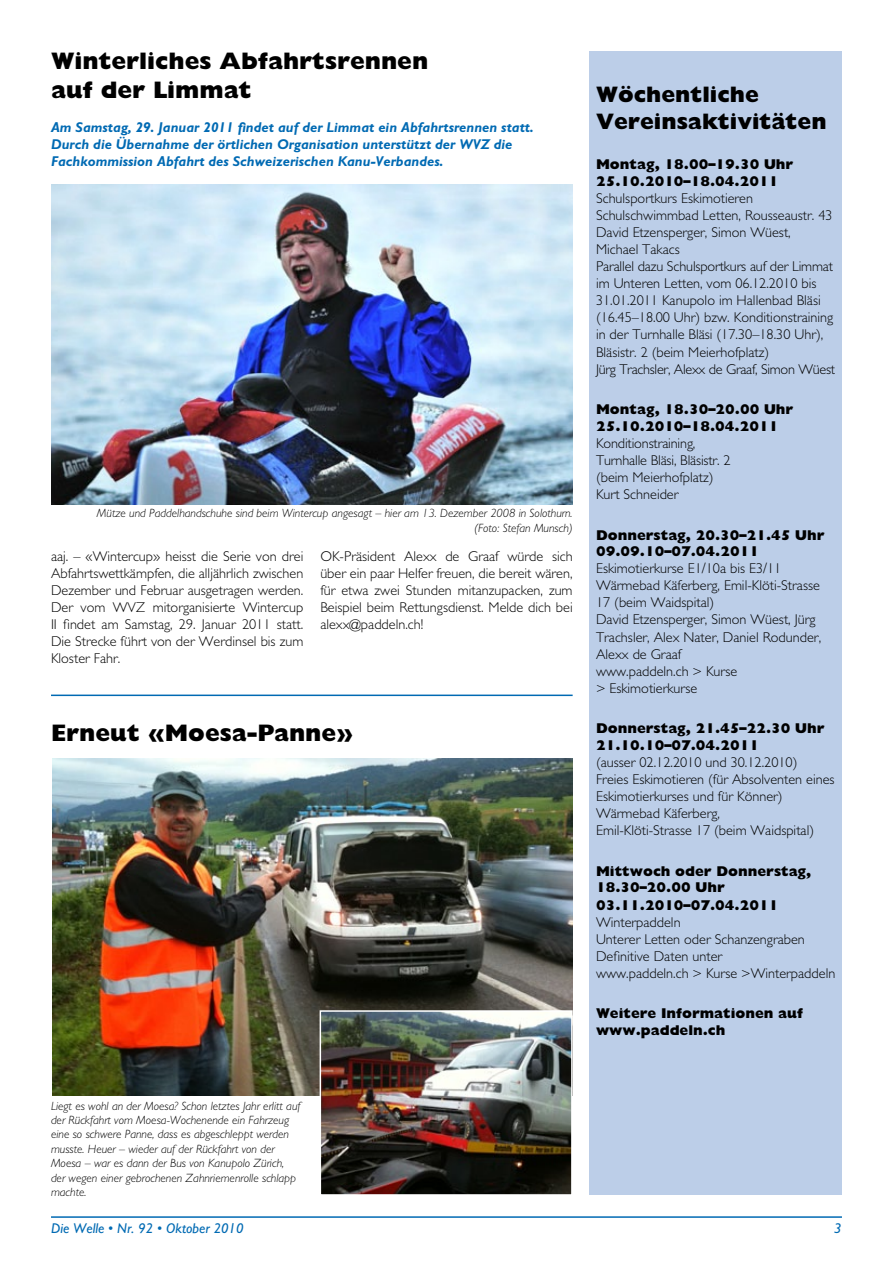
<style>
.page{position:relative;width:893px;height:1263px;background:#fff}
.page>*{position:absolute;margin:0;border:0;box-sizing:border-box;transform-origin:0 0}
.t1{font:800 24px/28.8px "M Gill Sans";color:#000}
.t2{font:800 22.5px/27px "M Gill Sans";color:#000}
.t3{font:300 14.25px/17.1px "M Gill Sans";color:#000}
.t4{font:800 14.25px/16.5px "M Gill Sans";color:#000}
.t5{font:italic 700 14.25px/17.1px "M Gill Sans";color:#006ab3}
.t6{font:italic 14.25px "M Gill Sans";color:#006ab3}
.t7{font:italic 300 12px/14.4px "M Gill Sans";color:#000;text-align:right}
</style>
<div class="page">
<hr style="left:51px;top:1216px;width:791px;height:2px;background:#006ab3">
<hr style="left:51px;top:694px;width:522px;height:2px;background:#006ab3">
<img style="left:52px;top:758px;width:521px;height:337px">
<img style="left:323px;top:1013px;width:247px;height:180px">
<div style="left:320px;top:1010px;width:253px;height:186px;border:2px solid #fff"></div>
<img style="left:51px;top:185px;width:522px;height:319px">
<div style="left:590px;top:51px;width:252px;height:1144px;background:#bccee8"></div>
<h1 class="t1" style="left:51px;top:47px;width:379px">Winterliches Abfahrtsrennen auf der Limmat</h1>
<p class="t5" style="left:51px;top:119px;width:484px">Am Samstag, 29. Januar 2011 findet auf der Limmat ein Abfahrtsrennen statt.<br>Durch die Übernahme der örtlichen Organisation unterstützt der WVZ die<br>Fachkommission Abfahrt des Schweizerischen Kanu-Verbandes.</p>
<p class="t7" style="left:97px;top:506px;width:477px">Mütze und Paddelhandschuhe sind beim Wintercup angesagt – hier am 13. Dezember 2008 in Solothurn. (Foto: Stefan Munsch)</p>
<p class="t3" style="left:320px;top:547px;width:254px;text-align:justify">OK-Präsident Alexx de Graaf würde sich über ein paar Helfer freuen, die bereit wären, für etwa zwei Stunden mitanzupacken, zum Beispiel beim Rettungsdienst. Melde dich bei alexx@paddeln.ch!</p>
<p class="t3" style="left:51px;top:547px;width:254px;text-align:justify">aaj. – «Wintercup» heisst die Serie von drei Abfahrtswettkämpfen, die alljährlich zwischen Dezember und Februar ausgetragen werden.<br>Der vom WVZ mitorganisierte Wintercup II findet am Samstag, 29. Januar 2011 statt.<br>Die Strecke führt von der Werdinsel bis zum Kloster Fahr.</p>
<h1 class="t1" style="left:51px;top:718px;width:304px">Erneut «Moesa-Panne»</h1>
<h2 class="t2" style="left:596px;top:80px;width:232px">Wöchentliche<br>Vereinsaktivitäten</h2>
<p class="t4" style="left:596px;top:156px;width:199px">Montag, 18.00–19.30 Uhr<br>25.10.2010–18.04.2011</p>
<p class="t3" style="left:596px;top:189px;width:241px">Schulsportkurs Eskimotieren Schulschwimmbad Letten, Rousseaustr. 43<br>David Etzensperger, Simon Wüest, Michael Takacs<br>Parallel dazu Schulsportkurs auf der Limmat im Unteren Letten, vom 06.12.2010 bis 31.01.2011 Kanupolo im Hallenbad Bläsi (16.45–18.00 Uhr) bzw. Konditionstraining in der Turnhalle Bläsi (17.30–18.30 Uhr), Bläsistr. 2 (beim Meierhofplatz)<br>Jürg Trachsler, Alexx de Graaf, Simon Wüest</p>
<p class="t4" style="left:596px;top:401px;width:199px">Montag, 18.30–20.00 Uhr<br>25.10.2010–18.04.2011</p>
<p class="t3" style="left:596px;top:435px;width:136px">Konditionstraining,<br>Turnhalle Bläsi, Bläsistr. 2 (beim Meierhofplatz)<br>Kurt Schneider</p>
<p class="t4" style="left:596px;top:526px;width:230px">Donnerstag, 20.30–21.45 Uhr<br>09.09.10–07.04.2011</p>
<p class="t3" style="left:596px;top:560px;width:227px">Eskimotierkurse E1/10a bis E3/11<br>Wärmebad Käferberg, Emil-Klöti-Strasse<br>17 (beim Waidspital)<br>David Etzensperger, Simon Wüest, Jürg<br>Trachsler, Alex Nater, Daniel Rodunder,<br>Alexx de Graaf<br>www.paddeln.ch &gt; Kurse<br>&gt; Eskimotierkurse</p>
<p class="t4" style="left:596px;top:720px;width:230px">Donnerstag, 21.45–22.30 Uhr<br>21.10.10–07.04.2011</p>
<p class="t3" style="left:596px;top:754px;width:240px">(ausser 02.12.2010 und 30.12.2010)<br>Freies Eskimotieren (für Absolventen eines Eskimotierkurses und für Könner)<br>Wärmebad Käferberg,<br>Emil-Klöti-Strasse 17 (beim Waidspital)</p>
<p class="t4" style="left:596px;top:863px;width:217px">Mittwoch oder Donnerstag,<br>18.30–20.00 Uhr<br>03.11.2010–07.04.2011</p>
<p class="t3" style="left:596px;top:913px;width:241px">Winterpaddeln<br>Unterer Letten oder Schanzengraben<br>Definitive Daten unter<br>www.paddeln.ch &gt; Kurse &gt;Winterpaddeln</p>
<p class="t4" style="left:596px;top:1005px;width:208px">Weitere Informationen auf www.paddeln.ch</p>
<p class="t7" style="left:51px;top:1098px;width:251px;text-align:left">Liegt es wohl an der Moesa? Schon letztes Jahr erlitt auf der Rückfahrt vom Moesa-Wochenende ein Fahrzeug eine so schwere Panne, dass es abgeschleppt werden musste. Heuer – wieder auf der Rückfahrt von der Moesa – war es dann der Bus von Kanupolo Zürich, der wegen einer gebrochenen Zahnriemenrolle schlapp machte.</p>
<p class="t6" style="left:51px;top:1220px;width:194px">Die Welle • Nr. 92 • Oktober 2010</p>
<p class="t6" style="left:834px;top:1220px;width:9px">3</p>
</div>
